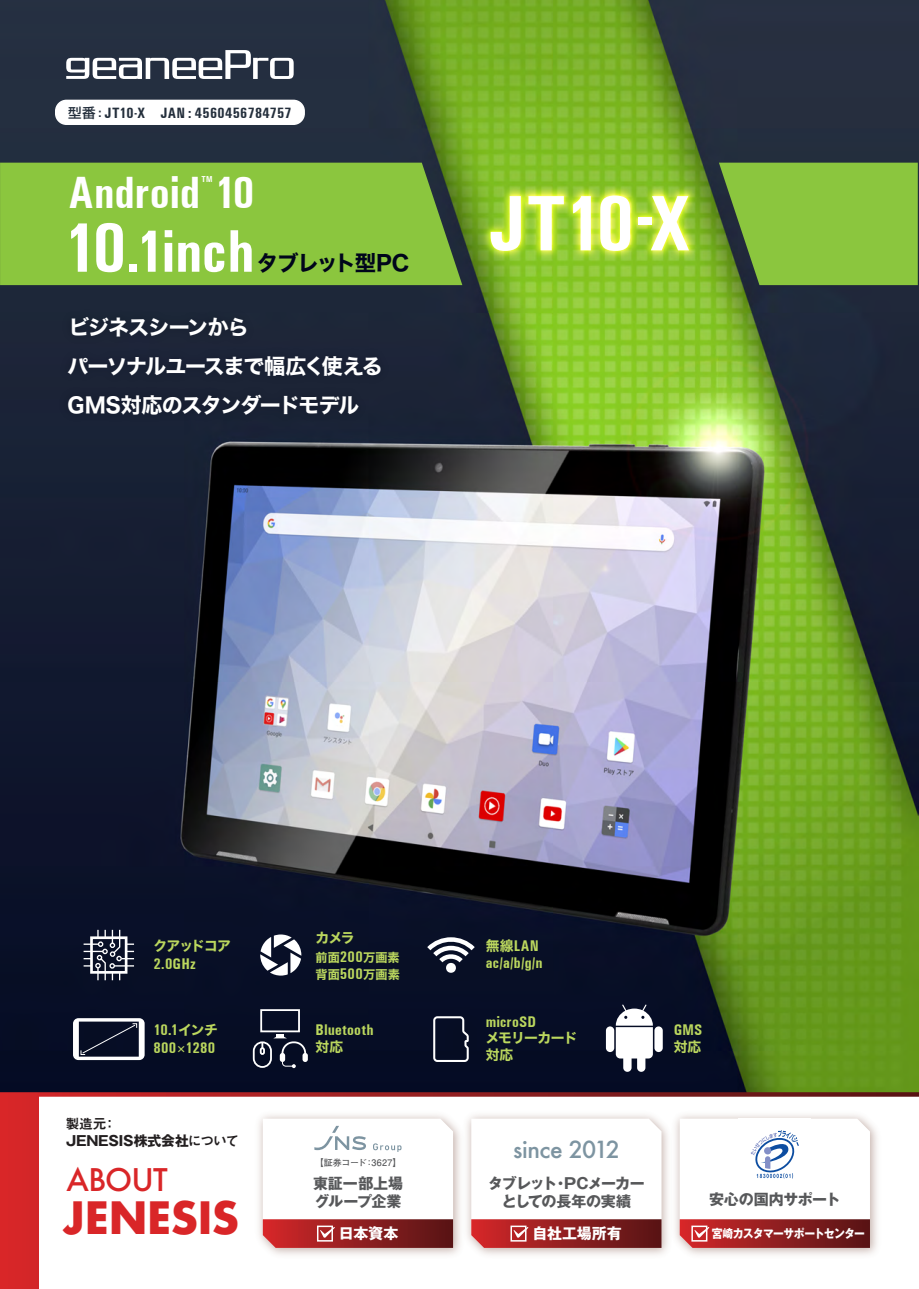
<style>
.page{position:relative;width:919px;height:1289px;background:#fff}
.page>*{position:absolute;margin:0;border:0;box-sizing:border-box;transform-origin:0 0}
.t1{font:700 condensed 79.5px "Univers";color:#fff}
.t2{font:700 condensed 60.15px "Univers";letter-spacing:-.01em;color:#fff}
.t3{font:700 condensed 45.3px "Univers";letter-spacing:-.005em;color:#fff}
.t4{font:700 43.35px "Futura";letter-spacing:-.025em;color:#d92628}
.t5{font:500 30.3px "Futura";letter-spacing:-.03em;color:#d92628}
.t6{font:500 22.95px "Futura";letter-spacing:-.025em;color:#7d94a1}
.t7{font:21.45px "Hiragino Sans W7";letter-spacing:-.055em;color:#00051b}
.t8{font:21px/39px "Hiragino Sans W7";letter-spacing:-.055em;color:#fff}
.t9{font:700 condensed 15.6px/17.2px "Univers";letter-spacing:.01em;color:#bbd75e}
.t10{font:700 condensed 15px "Univers";letter-spacing:.02em;color:#232e3b}
.t11{font:700 15px/18px "Gothic MB101 Pro";letter-spacing:-.055em;color:#57585a;text-align:center}
.t12{font:700 15px/18px "Gothic MB101 Pro";letter-spacing:-.005em;color:#57585a}
.t13{font:700 15px "Gothic MB101 Pro";letter-spacing:-.01em;color:#fff}
.t14{font:700 15px "Gothic MB101 Pro";letter-spacing:-.03em;color:#57585a}
.t15{font:13.8px/17.2px "Hiragino Sans W7";letter-spacing:-.055em;color:#bbd75e}
.t16{font:700 13.8px "Gothic MB101 Pro";letter-spacing:-.015em;color:#231f20}
.t17{font:13.8px "Midashi Go Pro MB31";color:#231f20}
.t18{font:12.15px/17.2px "Hiragino Sans W7";letter-spacing:.015em;color:#bbd75e}
.t19{font:700 12px "Gothic MB101 Pro";letter-spacing:-.06em;color:#fff;scale:.9 1}
.t20{font:700 9px "Futo Go B101 Pro";letter-spacing:.015em;color:#57585a}
.t21{font:700 condensed 8.7px "Univers";color:#fff}
.s1{font-family:"Shin Go Pr 6 N";font-weight:500;font-stretch:normal;font-size:13.5px}
.s2{font-size:13.5px}
.s3{font-size:70.8px}
.s4{font-family:"Hiragino Sans W7";font-weight:400;font-stretch:normal;font-size:13.8px}
.s5{font-family:"Univers";font-weight:700;font-stretch:condensed;font-size:15.6px}
.s6{font-family:"Midashi Go Pro MB31";font-weight:400}
</style>
<div class="page">
<img style="left:0;top:0;width:918px;height:1092px">
<svg style="left:66px;top:50px;width:227px;height:29px"></svg>
<div style="left:56px;top:100px;width:248px;height:24px;background:#fff;border-radius:11px"></div>
<div style="left:55px;top:100px;width:250px;height:25px;border:2px solid #fff;border-radius:11px"></div>
<div style="left:0;top:163px;width:462px;height:122px;background:#8bc63e"></div>
<svg style="left:718px;top:163px;width:199px;height:122px;background:#82b93c"></svg>
<img style="left:478px;top:166px;width:224px;height:114px">
<img style="left:485px;top:172px;width:210px;height:101px">
<div style="left:55px;top:303px;width:341px;height:133px;background:#1b2336"></div>
<svg style="left:73px;top:1018px;width:72px;height:42px"></svg>
<svg style="left:84px;top:928px;width:50px;height:53px;background:#4c5162"></svg>
<svg style="left:433px;top:1016px;width:35px;height:45px;background:#2e3447"></svg>
<svg style="left:427px;top:937px;width:47px;height:36px"></svg>
<svg style="left:260px;top:934px;width:41px;height:41px"></svg>
<div style="left:260px;top:1009px;width:40px;height:23px;border:2px solid #fff"></div>
<div style="left:253px;top:1041px;width:19px;height:26px;border:2px solid #fff;border-radius:9px"></div>
<svg style="left:260px;top:1042px;width:5px;height:12px"></svg>
<svg style="left:273px;top:1034px;width:34px;height:34px"></svg>
<div style="left:654px;top:1026px;width:8px;height:26px;background:#fff;border-radius:4px"></div>
<div style="left:606px;top:1026px;width:8px;height:26px;background:#fff;border-radius:4px"></div>
<svg style="left:615px;top:1004px;width:37px;height:67px"></svg>
<div style="left:0;top:1094px;width:38px;height:194px;background:#d62628"></div>
<img style="left:259px;top:1115px;width:200px;height:140px">
<img style="left:459px;top:1115px;width:209px;height:140px">
<img style="left:675px;top:1115px;width:202px;height:140px">
<svg style="left:0;top:1092px;width:918px;height:4px;background:#8c1e1f"></svg>
<svg style="left:263px;top:1118px;width:190px;height:129px"></svg>
<svg style="left:471px;top:1118px;width:190px;height:129px"></svg>
<svg style="left:679px;top:1118px;width:190px;height:129px"></svg>
<p class="t10" style="left:68px;top:104px;width:225px"><span class="s1">型番</span> <span class="s2">:</span> JT10-X JAN : 4560456784757</p>
<h3 class="t3" style="left:69px;top:165px;width:187px">Android 10</h3>
<p class="t21" style="left:201px;top:174px;width:13px">TM</p>
<h2 class="t2" style="left:63px;top:215px;width:193px"><span class="s3">10</span>.1inch</h2>
<h3 class="t7" style="left:257px;top:246px;width:154px">タブレット型PC</h3>
<h3 class="t8" style="left:68px;top:308px;width:317px">ビジネスシーンから<br>パーソナルユースまで幅広く使える<br>GMS対応のスタンダードモデル</h3>
<h1 class="t1" style="left:488px;top:176px;width:205px">JT10-X</h1>
<p class="t15" style="left:153px;top:938px;width:79px">クアッドコア</p>
<p class="t9" style="left:153px;top:955px;width:44px">2.0GHz</p>
<p class="t9" style="left:153px;top:1021px;width:66px">10.1<span class="s4">インチ<br></span>800×1280</p>
<p class="t15" style="left:315px;top:930px;width:40px">カメラ</p>
<p class="t18" style="left:315px;top:948px;width:86px">前面<span class="s5">200</span>万画素背面<span class="s5">500</span>万画素</p>
<p class="t9" style="left:315px;top:1021px;width:59px">Bluetooth</p>
<p class="t15" style="left:315px;top:1038px;width:29px">対応</p>
<p class="t9" style="left:486px;top:937px;width:58px"><span class="s4">無線</span>LAN ac/a/b/g/n</p>
<p class="t9" style="left:486px;top:1012px;width:52px">microSD</p>
<p class="t15" style="left:486px;top:1029px;width:93px">メモリーカード対応</p>
<p class="t9" style="left:673px;top:1021px;width:30px">GMS</p>
<p class="t15" style="left:673px;top:1038px;width:29px">対応</p>
<p class="t17" style="left:66px;top:1112px;width:52px">製造元：</p>
<p class="t16" style="left:66px;top:1129px;width:175px">JENESIS株式会社<span class="s6">について</span></p>
<h3 class="t5" style="left:67px;top:1159px;width:103px">ABOUT</h3>
<h3 class="t4" style="left:63px;top:1186px;width:178px">JENESIS</h3>
<p class="t20" style="left:315px;top:1154px;width:88px">【証券コード：3627】</p>
<p class="t12" style="left:313px;top:1172px;width:91px">東証一部上場グループ企業</p>
<h3 class="t6" style="left:513px;top:1133px;width:108px">since 2012</h3>
<p class="t11" style="left:488px;top:1172px;width:158px">タブレット・PCメーカーとしての長年の実績</p>
<p class="t14" style="left:709px;top:1186px;width:133px">安心の国内サポート</p>
<p class="t13" style="left:339px;top:1220px;width:61px">日本資本</p>
<p class="t13" style="left:532px;top:1220px;width:91px">自社工場所有</p>
<p class="t19" style="left:711px;top:1222px;width:172px">宮崎カスタマーサポートセンター</p>
</div>
